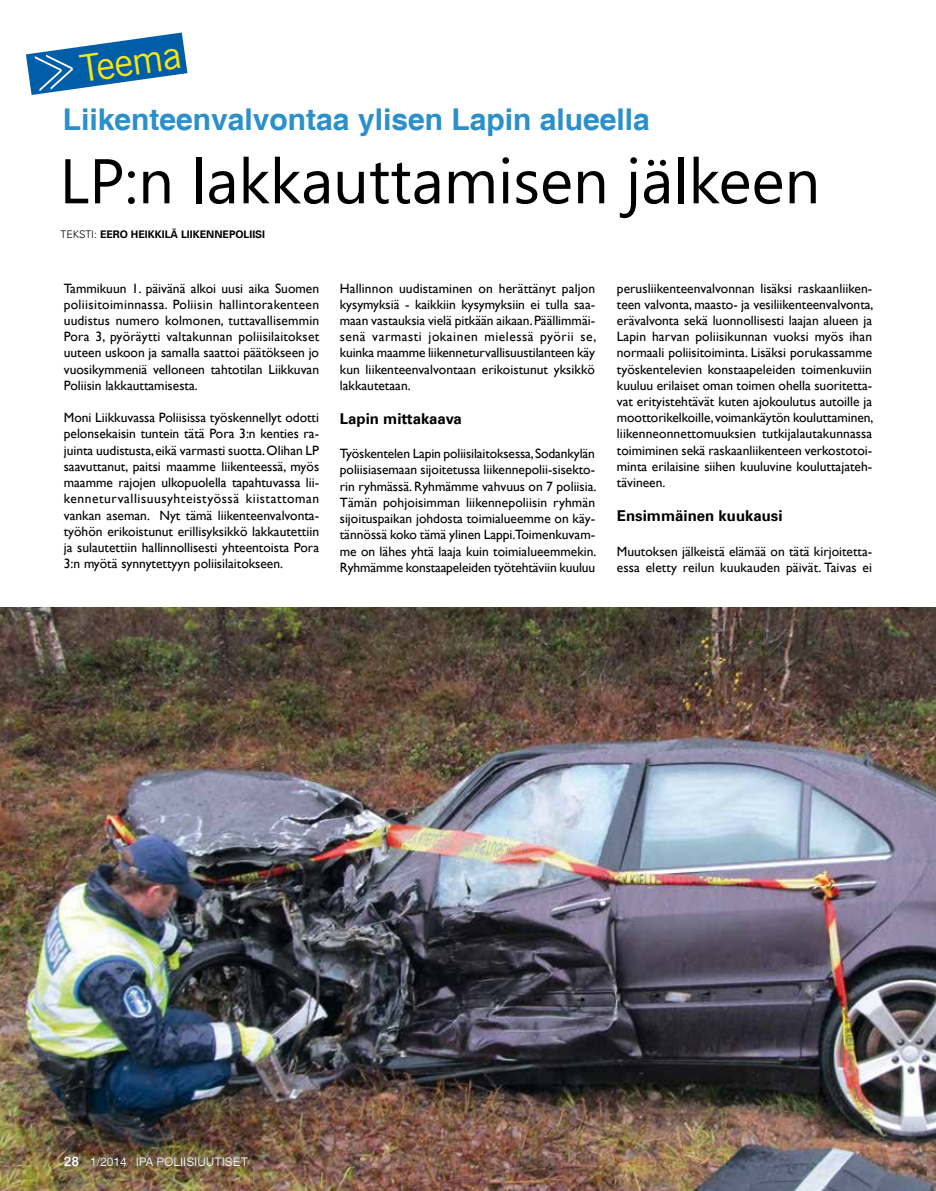
<style>
.page{position:relative;width:936px;height:1191px;background:#fff}
.page>*{position:absolute;margin:0;border:0;box-sizing:border-box;transform-origin:0 0}
.t1{font:63px "Khmer UI";color:#000}
.t2{font:37.5px "Trade Gothic LT";color:#f6e716}
.t3{font:700 30px "Helvetica";color:#2b90ca}
.t4{font:700 15px "Univers LT";color:#000}
.t5{font:13.5px/16.2px "Gill Sans";color:#000;text-align:justify}
.t6{font:12px "Helvetica World";color:#fff}
.t7{font:700 10.5px "Univers LT";color:#000}
.s1{font-weight:300}
.s2{font-weight:700;font-size:13.5px}
</style>
<div class="page">
<img style="left:0;top:607px;width:935px;height:584px">
<svg style="left:26px;top:33px;width:161px;height:62px"></svg>
<h2 class="t2" style="left:77px;top:46px;width:103px;rotate:-8deg">Teema</h2>
<h3 class="t3" style="left:63px;top:101px;width:588px">Liikenteenvalvontaa ylisen Lapin alueella</h3>
<h1 class="t1" style="left:59px;top:145px;width:762px">LP:n lakkauttamisen jälkeen</h1>
<p class="t7" style="left:61px;top:228px;width:206px"><span class="s1">TEKSTI:</span> EERO HEIKKILÄ LIIKENNEPOLIISI</p>
<p class="t5" style="left:64px;top:280px;width:257px">Tammikuun 1. päivänä alkoi uusi aika Suomen poliisitoiminnassa. Poliisin hallintorakenteen uudistus numero kolmonen, tuttavallisemmin Pora 3, pyöräytti valtakunnan poliisilaitokset uuteen uskoon ja samalla saattoi päätökseen jo vuosikymmeniä velloneen tahtotilan Liikkuvan Poliisin lakkauttamisesta.</p>
<p class="t5" style="left:64px;top:409px;width:257px">Moni Liikkuvassa Poliisissa työskennellyt odotti pelonsekaisin tuntein tätä Pora 3:n kenties ra&shy;juinta uudistusta, eikä varmasti suotta. Olihan LP saavuttanut, paitsi maamme liikenteessä, myös maamme rajojen ulkopuolella tapahtuvassa lii&shy;kenneturvallisuusyhteistyössä kiistattoman vankan aseman. Nyt tämä liikenteenvalvonta&shy;työhön erikoistunut erillisyksikkö lakkautettiin ja sulautettiin hallinnollisesti yhteentoista Pora 3:n myötä synnytettyyn poliisilaitokseen.</p>
<p class="t5" style="left:340px;top:280px;width:258px">Hallinnon uudistaminen on herättänyt paljon kysymyksiä - kaikkiin kysymyksiin ei tulla saa&shy;maan vastauksia vielä pitkään aikaan. Päällimmäi&shy;senä varmasti jokainen mielessä pyörii se, kuinka maamme liikenneturvallisuustilanteen käy kun liikenteenvalvontaan erikoistunut yksikkö lakkautetaan.</p>
<p class="t4" style="left:340px;top:410px;width:123px">Lapin mittakaava</p>
<p class="t5" style="left:340px;top:445px;width:258px">Työskentelen Lapin poliisilaitoksessa, Sodankylän poliisiasemaan sijoitetussa liikennepolii-sisekto&shy;rin ryhmässä. Ryhmämme vahvuus on 7 poliisia.<br>Tämän pohjoisimman liikennepoliisin ryhmän sijoituspaikan johdosta toimialueemme on käy&shy;tännössä koko tämä ylinen Lappi.Toimenkuvam&shy;me on lähes yhtä laaja kuin toimialueemmekin.<br>Ryhmämme konstaapeleiden työtehtäviin kuuluu</p>
<p class="t5" style="left:617px;top:280px;width:258px">perusliikenteenvalvonnan lisäksi raskaanliiken&shy;teen valvonta, maasto- ja vesiliikenteenvalvonta, erävalvonta sekä luonnollisesti laajan alueen ja Lapin harvan poliisikunnan vuoksi myös ihan normaali poliisitoiminta. Lisäksi porukassamme työskentelevien konstaapeleiden toimenkuviin kuuluu erilaiset oman toimen ohella suoritetta&shy;vat erityistehtävät kuten ajokoulutus autoille ja moottorikelkoille, voimankäytön kouluttaminen, liikenneonnettomuuksien tutkijalautakunnassa toimiminen sekä raskaanliikenteen verkostotoi&shy;minta erilaisine siihen kuuluvine kouluttajateh&shy;tävineen.</p>
<p class="t4" style="left:617px;top:507px;width:167px">Ensimmäinen kuukausi</p>
<p class="t5" style="left:617px;top:543px;width:257px">Muutoksen jälkeistä elämää on tätä kirjoitetta&shy;essa eletty reilun kuukauden päivät. Taivas ei</p>
<p class="t6" style="left:64px;top:1154px;width:186px"><span class="s2">28</span> 1/2014 IPA POLIISIUUTISET</p>
</div>
